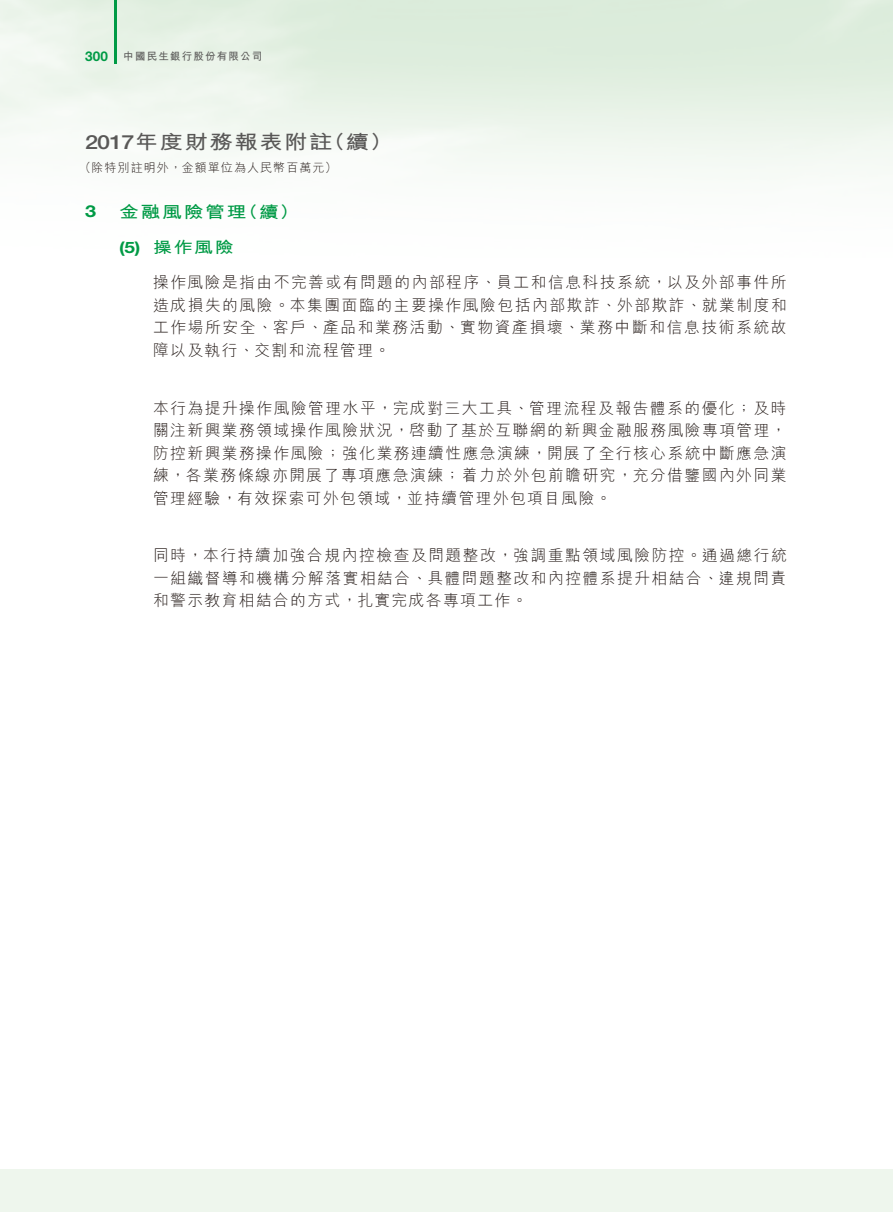
<style>
.page{position:relative;width:893px;height:1212px;background:#fff}
.page>*{position:absolute;margin:0;border:0;box-sizing:border-box;transform-origin:0 0}
.t1{font:700 19.5px "M Hei HK";letter-spacing:.065em;color:#595857;scale:1.2 1}
.t2{font:700 16.5px "M Hei HK";letter-spacing:.09em;color:#009a45;scale:1.2 1}
.t3{font:700 16.5px "Helvetica Neue";color:#009a45;scale:1.2 1}
.t4{font:300 15.75px/22.5px "M Hei HK";letter-spacing:.095em;color:#231916;text-align:justify}
.t5{font:700 15.75px "M Hei HK";color:#009a45;scale:1.2 1}
.t6{font:300 12px "M Hei HK";letter-spacing:.09em;color:#231916}
.t7{font:700 10.5px "M Hei HK";letter-spacing:.115em;color:#595857}
.s1{font-family:"Helvetica Neue";font-size:13.5px;color:#009a45}
.s2{font-family:"Helvetica Neue";font-weight:500}
.s3{font-family:"Helvetica Neue"}
</style>
<div class="page">
<img style="left:0;top:0;width:893px;height:167px">
<div style="left:0;top:1169px;width:893px;height:43px;background:#eef6ed"></div>
<hr style="left:115px;top:0;width:2px;height:64px;background:#009a45">
<p class="t7" style="left:85px;top:49px;width:179px"><span class="s1">300</span> 中國民生銀行股份有限公司</p>
<p class="t1" style="left:85px;top:128px;width:258px"><span class="s2">2017</span>年度財務報表附註（續）</p>
<p class="t6" style="left:79px;top:159px;width:259px">（除特別註明外，金額單位為人民幣百萬元）</p>
<p class="t3" style="left:85px;top:201px;width:11px">3</p>
<p class="t2" style="left:119px;top:200px;width:152px">金融風險管理（續）</p>
<p class="t5" style="left:119px;top:236px;width:97px"><span class="s3">(5)</span> 操作風險</p>
<p class="t4" style="left:153px;top:271px;width:635px">操作風險是指由不完善或有問題的內部程序、員工和信息科技系統，以及外部事件所造成損失的風險。本集團面臨的主要操作風險包括內部欺詐、外部欺詐、就業制度和工作場所安全、客戶、產品和業務活動、實物資產損壞、業務中斷和信息技術系統故障以及執行、交割和流程管理。</p>
<p class="t4" style="left:153px;top:396px;width:635px">本行為提升操作風險管理水平，完成對三大工具、管理流程及報告體系的優化；及時關注新興業務領域操作風險狀況，啓動了基於互聯網的新興金融服務風險專項管理，防控新興業務操作風險；強化業務連續性應急演練，開展了全行核心系統中斷應急演練，各業務條線亦開展了專項應急演練；着力於外包前瞻研究，充分借鑒國內外同業管理經驗，有效探索可外包領域，並持續管理外包項目風險。</p>
<p class="t4" style="left:153px;top:544px;width:635px">同時，本行持續加強合規內控檢查及問題整改，強調重點領域風險防控。通過總行統一組織督導和機構分解落實相結合、具體問題整改和內控體系提升相結合、違規問責和警示教育相結合的方式，扎實完成各專項工作。</p>
</div>
